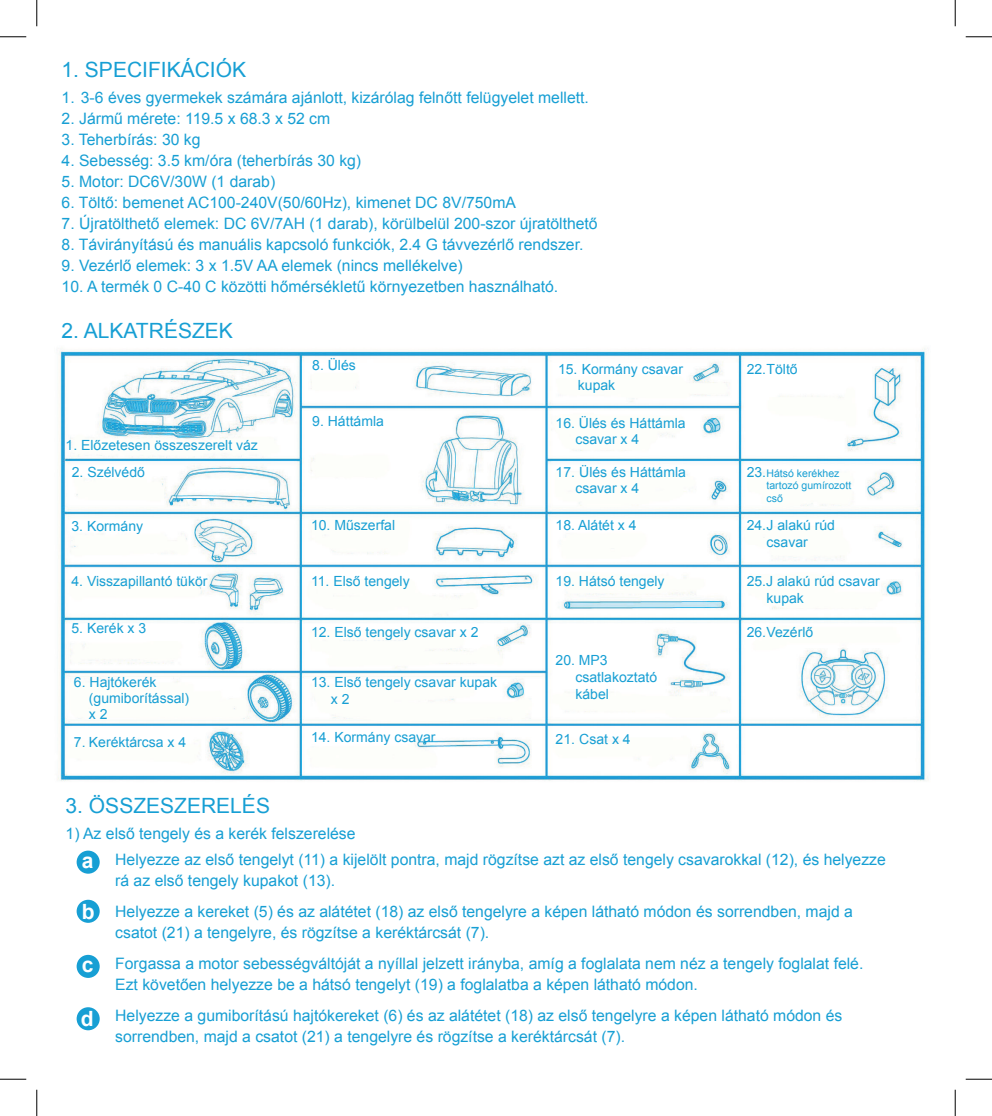
<style>
.page{position:relative;width:992px;height:1116px;background:#fff}
.page>*{position:absolute;margin:0;border:0;box-sizing:border-box;transform-origin:0 0}
.t1{font:21px "Arial";color:#179fd4}
.t2{font:700 21px "Arial";color:#fff}
.t3{font:15.75px/31px "Arial";color:#179fd4}
.t4{font:14px/16.8px "Arial";color:#179fd4}
.t5{font:10.5px/12.6px "Arial";color:#179fd4}
.s1{font-size:14px}
</style>
<div class="page">
<img style="left:58px;top:348px;width:870px;height:433px">
<div style="left:77px;top:850px;width:23px;height:23px;background:#179fd4;border-radius:50%"></div>
<div style="left:77px;top:899px;width:23px;height:23px;background:#179fd4;border-radius:50%"></div>
<div style="left:77px;top:954px;width:23px;height:23px;background:#179fd4;border-radius:50%"></div>
<div style="left:77px;top:1007px;width:23px;height:23px;background:#179fd4;border-radius:50%"></div>
<svg style="left:0;top:36px;width:26px;height:1px"></svg>
<svg style="left:965px;top:36px;width:26px;height:1px"></svg>
<svg style="left:0;top:1078px;width:26px;height:1px"></svg>
<svg style="left:965px;top:1078px;width:26px;height:1px"></svg>
<svg style="left:36px;top:0;width:1px;height:26px"></svg>
<svg style="left:36px;top:1089px;width:1px;height:26px"></svg>
<svg style="left:954px;top:0;width:1px;height:26px"></svg>
<svg style="left:954px;top:1089px;width:1px;height:26px"></svg>
<h1 class="t1" style="left:62px;top:56px;width:186px">1. SPECIFIKÁCIÓK</h1>
<p class="t3" style="left:62px;top:82px;width:528px">1. 3-6 éves gyermekek számára ajánlott, kizárólag felnőtt felügyelet mellett.</p>
<p class="t3" style="left:62px;top:103px;width:270px">2. Jármű mérete: 119.5 x 68.3 x 52 cm</p>
<p class="t3" style="left:62px;top:124px;width:140px">3. Teherbírás: 30 kg</p>
<p class="t3" style="left:62px;top:145px;width:301px">4. Sebesség: 3.5 km/óra (teherbírás 30 kg)</p>
<p class="t3" style="left:62px;top:166px;width:215px">5. Motor: DC6V/30W (1 darab)</p>
<p class="t3" style="left:62px;top:187px;width:456px">6. Töltő: bemenet AC100-240V(50/60Hz), kimenet DC 8V/750mA</p>
<p class="t3" style="left:62px;top:208px;width:537px">7. Újratölthető elemek: DC 6V/7AH (1 darab), körülbelül 200-szor újratölthető</p>
<p class="t3" style="left:62px;top:229px;width:523px">8. Távirányítású és manuális kapcsoló funkciók, 2.4 G távvezérlő rendszer.</p>
<p class="t3" style="left:62px;top:250px;width:402px">9. Vezérlő elemek: 3 x 1.5V AA elemek (nincs mellékelve)</p>
<p class="t3" style="left:62px;top:271px;width:498px">10. A termék 0 C-40 C közötti hőmérsékletű környezetben használható.</p>
<h1 class="t1" style="left:62px;top:317px;width:173px">2. ALKATRÉSZEK</h1>
<p class="t4" style="left:312px;top:356px;width:45px">8. Ülés</p>
<p class="t4" style="left:577px;top:360px;width:107px;text-indent:-20px">15. Kormány csavar kupak</p>
<p class="t4" style="left:746px;top:360px;width:52px">22.Töltő</p>
<p class="t4" style="left:66px;top:436px;width:194px">1. Előzetesen összeszerelt váz</p>
<p class="t4" style="left:312px;top:413px;width:73px">9. Háttámla</p>
<p class="t4" style="left:575px;top:414px;width:112px;text-indent:-20px">16. Ülés és Háttámla csavar x 4</p>
<p class="t4" style="left:72px;top:463px;width:75px">2. Szélvédő</p>
<p class="t4" style="left:575px;top:463px;width:112px;text-indent:-20px">17. Ülés és Háttámla csavar x 4</p>
<p class="t5" style="left:766px;top:466px;width:86px;text-indent:-20px"><span class="s1">23.</span>Hátsó kerékhez tartozó gumírozott cső</p>
<p class="t4" style="left:71px;top:518px;width:73px">3. Kormány</p>
<p class="t4" style="left:311px;top:516px;width:86px">10. Műszerfal</p>
<p class="t4" style="left:555px;top:516px;width:82px">18. Alátét x 4</p>
<p class="t4" style="left:746px;top:516px;width:90px;text-align:center">24.J alakú rúd csavar</p>
<p class="t4" style="left:71px;top:572px;width:137px">4. Visszapillantó tükör</p>
<p class="t4" style="left:71px;top:619px;width:76px">5. Kerék x 3</p>
<p class="t4" style="left:311px;top:572px;width:100px">11. Első tengely</p>
<p class="t4" style="left:311px;top:623px;width:169px">12. Első tengely csavar x 2</p>
<p class="t4" style="left:555px;top:572px;width:110px">19. Hátsó tengely</p>
<p class="t4" style="left:766px;top:572px;width:115px;text-indent:-20px">25.J alakú rúd csavar kupak</p>
<p class="t4" style="left:746px;top:623px;width:68px">26.Vezérlő</p>
<p class="t4" style="left:89px;top:674px;width:102px;line-height:15.8px;text-indent:-15px">6. Hajtókerék (gumiborítással) x 2</p>
<p class="t4" style="left:74px;top:733px;width:114px">7. Keréktárcsa x 4</p>
<p class="t4" style="left:331px;top:674px;width:168px;text-indent:-20px">13. Első tengely csavar kupak x 2</p>
<p class="t4" style="left:575px;top:651px;width:83px;text-indent:-20px">20. MP3 csatlakoztató kábel</p>
<p class="t4" style="left:311px;top:728px;width:126px">14. Kormány csavar</p>
<p class="t4" style="left:555px;top:730px;width:77px">21. Csat x 4</p>
<h1 class="t1" style="left:66px;top:791px;width:206px">3. ÖSSZESZERELÉS</h1>
<p class="t3" style="left:115px;top:820px;width:772px;line-height:25.9px;text-indent:-50px">1) Az első tengely és a kerék felszerelése<br>Helyezze az első tengelyt (11) a kijelölt pontra, majd rögzítse azt az első tengely csavarokkal (12), és helyezze</p>
<p class="t3" style="left:115px;top:864px;width:739px">rá az első tengely kupakot (13).<br>Helyezze a kereket (5) és az alátétet (18) az első tengelyre a képen látható módon és sorrendben, majd a</p>
<p class="t3" style="left:115px;top:916px;width:749px">csatot (21) a tengelyre, és rögzítse a keréktárcsát (7).<br>Forgassa a motor sebességváltóját a nyíllal jelzett irányba, amíg a foglalata nem néz a tengely foglalat felé.</p>
<p class="t3" style="left:115px;top:968px;width:728px">Ezt követően helyezze be a hátsó tengelyt (19) a foglalatba a képen látható módon.<br>Helyezze a gumiborítású hajtókereket (6) és az alátétet (18) az első tengelyre a képen látható módon és</p>
<p class="t3" style="left:115px;top:1020px;width:511px">sorrendben, majd a csatot (21) a tengelyre és rögzítse a keréktárcsát (7).</p>
<h1 class="t2" style="left:82px;top:846px;width:13px">a</h1>
<h1 class="t2" style="left:82px;top:897px;width:14px">b</h1>
<h1 class="t2" style="left:82px;top:950px;width:13px">c</h1>
<h1 class="t2" style="left:81px;top:1004px;width:14px">d</h1>
</div>
